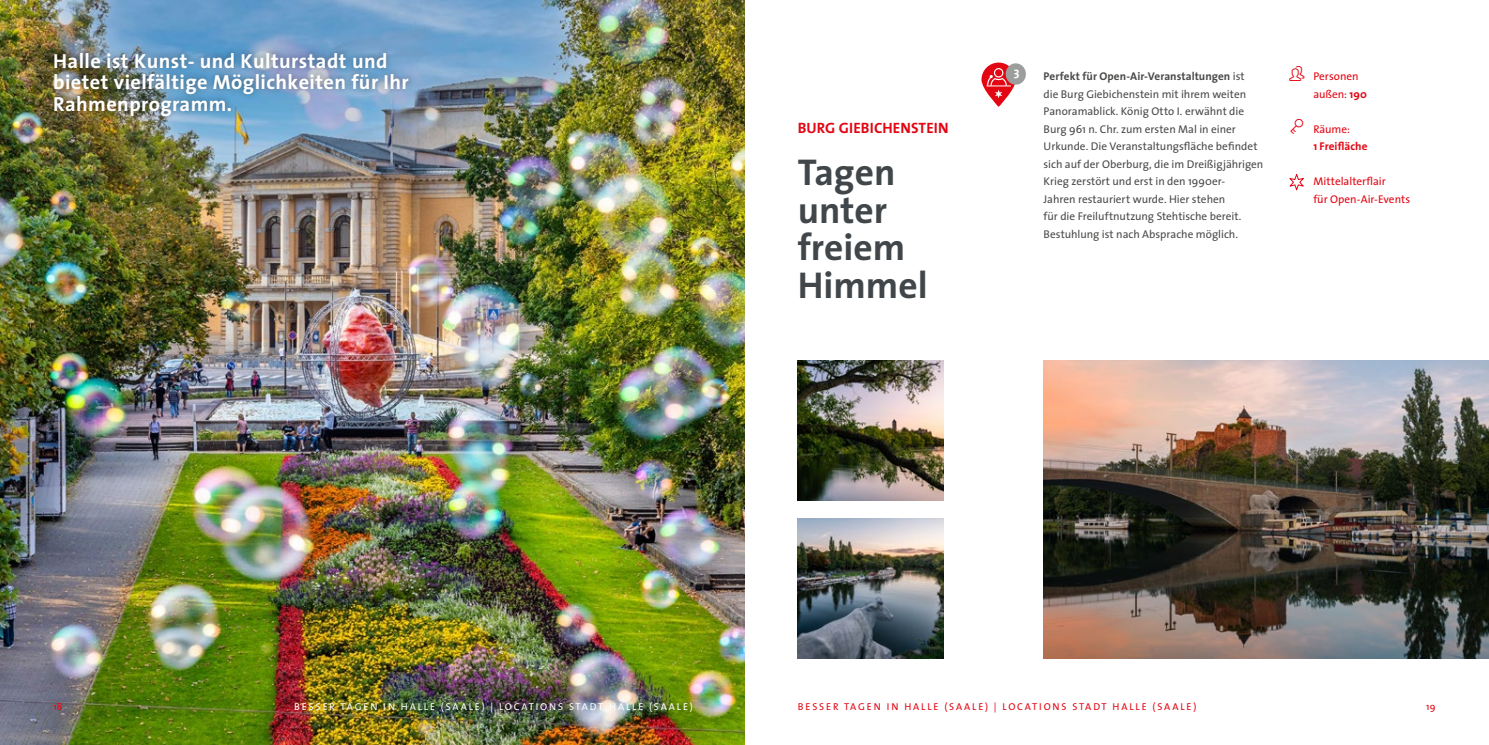
<style>
.page{position:relative;width:1489px;height:745px;background:#fff}
.page>*{position:absolute;margin:0;border:0;box-sizing:border-box;transform-origin:0 0}
.t1{font:700 37.5px/37.5px "The Sans";color:#404649}
.t2{font:700 20.38px/21.6px "The Sans";letter-spacing:.02em;color:#fff}
.t3{font:700 15px "The Sans";letter-spacing:.01em;color:#e30613}
.t4{font:700 12.5px "The Sans";color:#fff}
.t5{font:11.25px/17.5px "The Sans";color:#4a4a49}
.t6{font:11.25px/17.5px "The Sans";color:#e30613}
.t7{font:700 11.25px "The Sans";letter-spacing:.005em;color:#e30613}
.t8{font:10px "The Sans";letter-spacing:.19em;color:#e30613}
.t9{font:10px "The Sans";letter-spacing:.19em;color:#fff}
.s1{font-weight:700}
</style>
<div class="page">
<img style="left:0;top:0;width:744px;height:744px">
<div style="left:48px;top:46px;width:367px;height:76px;background:#000;opacity:.4"></div>
<svg style="left:1289px;top:174px;width:15px;height:17px"></svg>
<svg style="left:981px;top:63px;width:34px;height:44px"></svg>
<svg style="left:986px;top:68px;width:24px;height:30px"></svg>
<div style="left:1005px;top:63px;width:20px;height:22px;background:#9c9e9e;border-radius:50%"></div>
<img style="left:1043px;top:360px;width:445px;height:298px">
<img style="left:797px;top:360px;width:146px;height:140px">
<img style="left:797px;top:518px;width:146px;height:140px">
<h2 class="t2" style="left:53px;top:49px;width:357px">Halle ist Kunst- und Kulturstadt und bietet vielfältige Möglichkeiten für Ihr<br>Rahmenprogramm.</h2>
<h3 class="t3" style="left:797px;top:115px;width:152px">BURG GIEBICHENSTEIN</h3>
<h1 class="t1" style="left:797px;top:153px;width:131px">Tagen unter freiem<br>Himmel</h1>
<p class="t4" style="left:1013px;top:62px;width:7px">3</p>
<p class="t5" style="left:1043px;top:67px;width:221px"><span class="s1">Perfekt für Open-Air-Veranstaltungen</span> ist<br>die Burg Giebichenstein mit ihrem weiten Panoramablick. König Otto I. erwähnt die Burg 961 n. Chr. zum ersten Mal in einer Urkunde. Die Veranstaltungsfläche befindet sich auf der Oberburg, die im Dreißigjährigen Krieg zerstört und erst in den 1990er-<br>Jahren restauriert wurde. Hier stehen<br>für die Freiluftnutzung Stehtische bereit.<br>Bestuhlung ist nach Absprache möglich.</p>
<p class="t6" style="left:1313px;top:67px;width:55px">Personen außen: <span class="s1">190</span></p>
<p class="t6" style="left:1313px;top:120px;width:38px">Räume:</p>
<p class="t7" style="left:1313px;top:137px;width:56px">1 Freifläche</p>
<p class="t6" style="left:1313px;top:172px;width:98px">Mittelalterflair<br>für Open-Air-Events</p>
<p class="t8" style="left:53px;top:698px;width:10px">18</p>
<p class="t8" style="left:797px;top:698px;width:400px">BESSER TAGEN IN HALLE (SAALE) | LOCATIONS STADT HALLE (SAALE)</p>
<p class="t8" style="left:1426px;top:698px;width:11px">19</p>
<p class="t9" style="left:294px;top:698px;width:400px">BESSER TAGEN IN HALLE (SAALE) | LOCATIONS STADT HALLE (SAALE)</p>
</div>
